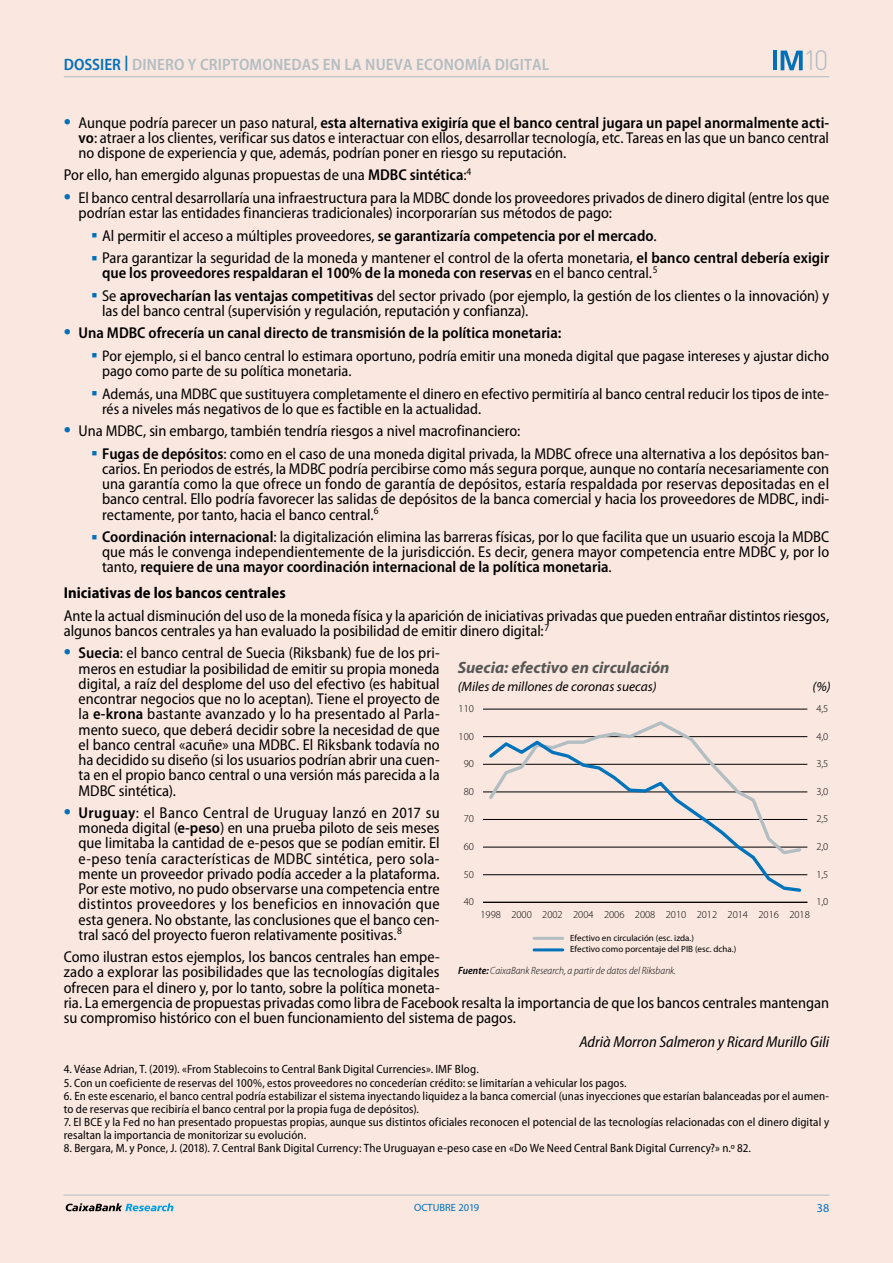
<style>
.page{position:relative;width:893px;height:1263px;background:#fff}
.page>*{position:absolute;margin:0;border:0;box-sizing:border-box;transform-origin:0 0}
.t1{font:300 27.6px "DIN Pro";color:#b2bdc2}
.t2{font:600 semi-condensed 16.5px "Myriad Pro";letter-spacing:.01em;color:#b2bdc2}
.t3{font:italic 700 16.5px "Myriad Pro";color:#575756}
.t4{font:semi-condensed 15.75px/15.3px "Myriad Pro";color:#000;text-align:justify}
.t5{font:600 semi-condensed 15.75px "Myriad Pro";color:#000}
.t6{font:italic semi-condensed 15.75px "Myriad Pro";color:#000}
.t7{font:700 semi-condensed 15.75px "Myriad Pro";letter-spacing:.005em;color:#000}
.t8{font:semi-condensed 15.3px/15.1px "Myriad Pro";color:#000}
.t9{font:italic 13.5px "Myriad Pro";color:#000}
.t10{font:semi-condensed 12px/13.2px "Myriad Pro";letter-spacing:.01em;color:#000}
.t11{font:12px "Myriad Pro";color:#0070ba}
.t12{font:300 10.5px "Myriad Pro";color:#000}
.t13{font:italic 300 semi-condensed 10.5px "Myriad Pro";color:#000}
.t14{font:10.5px "Myriad Pro";color:#0070ba}
.t15{font:9px/11.7px "Myriad Pro";color:#000}
.s1{color:#0070ba}
.s2{font-weight:600;font-size:24px;color:#0070ba}
.s3{font-weight:600}
.s4{font-family:"Minion Pro";font-stretch:normal;font-size:15px;color:#0070ba}
.s5{font-size:24px;color:#0070ba}
</style>
<div class="page">
<div style="left:0;top:0;width:892px;height:1263px;background:#fae7e0"></div>
<hr style="left:64px;top:76px;width:765px;height:1px;background:#b2bdc2">
<hr style="left:64px;top:1195px;width:765px;height:1px;background:#b2bdc2">
<svg style="left:66px;top:1203px;width:107px;height:8px"></svg>
<svg style="left:781px;top:51px;width:22px;height:19px"></svg>
<hr style="left:773px;top:51px;width:4px;height:19px;background:#0070ba">
<hr style="left:483px;top:874px;width:324px;height:1px;background:#000">
<hr style="left:483px;top:847px;width:324px;height:1px;background:#000">
<hr style="left:483px;top:819px;width:324px;height:1px;background:#000">
<hr style="left:483px;top:792px;width:324px;height:1px;background:#000">
<hr style="left:483px;top:764px;width:324px;height:1px;background:#000">
<hr style="left:483px;top:736px;width:324px;height:1px;background:#000">
<hr style="left:483px;top:709px;width:324px;height:1px;background:#000">
<hr style="left:483px;top:902px;width:324px;height:1px;background:#000">
<svg style="left:486px;top:721px;width:317px;height:17px"></svg>
<svg style="left:486px;top:738px;width:317px;height:154px"></svg>
<hr style="left:534px;top:937px;width:29px;height:3px;background:#b2bec2">
<hr style="left:534px;top:948px;width:29px;height:3px;background:#0073bb">
<p class="t2" style="left:64px;top:55px;width:487px"><span class="s1">DOSSIER</span> <sup>|</sup> DINERO Y CRIPTOMONEDAS EN LA NUEVA ECONOMÍA DIGITAL</p>
<h1 class="t1" style="left:803px;top:42px;width:27px">10</h1>
<p class="t4" style="left:79px;top:115px;width:752px;text-indent:-15px"><span class="s2">•</span> Aunque podría parecer un paso natural, <span class="s3">esta alternativa exigiría que el banco central jugara un papel anormalmente acti&shy;vo</span>: atraer a los clientes, verificar sus datos e interactuar con ellos, desarrollar tecnología, etc. Tareas en las que un banco central no dispone de experiencia y que, además, podrían poner en riesgo su reputación.</p>
<p class="t4" style="left:64px;top:168px;width:409px">Por ello, han emergido algunas propuestas de una <span class="s3">MDBC sintética</span>:<sup>4</sup></p>
<p class="t4" style="left:79px;top:190px;width:752px;text-indent:-15px"><span class="s2">•</span> El banco central desarrollaría una infraestructura para la MDBC donde los proveedores privados de dinero digital (entre los que podrían estar las entidades financieras tradicionales) incorporarían sus métodos de pago:</p>
<p class="t4" style="left:91px;top:228px;width:567px"><span class="s4">■</span> Al permitir el acceso a múltiples proveedores, <span class="s3">se garantizaría competencia por el mercado</span>.</p>
<p class="t4" style="left:102px;top:250px;width:729px;text-indent:-11px"><span class="s4">■</span> Para garantizar la seguridad de la moneda y mantener el control de la oferta monetaria, <span class="s3">el banco central debería exigir que los proveedores respaldaran el 100% de la moneda con reservas</span> en el banco central.<sup>5</sup></p>
<p class="t4" style="left:102px;top:288px;width:729px;text-indent:-11px"><span class="s4">■</span> Se <span class="s3">aprovecharían las ventajas competitivas</span> del sector privado (por ejemplo, la gestión de los clientes o la innovación) y las del banco central (supervisión y regulación, reputación y confianza).</p>
<p class="t5" style="left:64px;top:324px;width:499px"><span class="s5">•</span> Una MDBC ofrecería un canal directo de transmisión de la política monetaria:</p>
<p class="t8" style="left:102px;top:348px;width:729px;text-indent:-11px"><span class="s4">■</span> Por ejemplo, si el banco central lo estimara oportuno, podría emitir una moneda digital que pagase intereses y ajustar dicho pago como parte de su política monetaria.</p>
<p class="t8" style="left:102px;top:386px;width:729px;text-indent:-11px"><span class="s4">■</span> Además, una MDBC que sustituyera completamente el dinero en efectivo permitiría al banco central reducir los tipos de inte&shy;rés a niveles más negativos de lo que es factible en la actualidad.</p>
<p class="t4" style="left:64px;top:424px;width:458px"><span class="s2">•</span> Una MDBC, sin embargo, también tendría riesgos a nivel macrofinanciero:</p>
<p class="t4" style="left:102px;top:446px;width:729px;text-indent:-11px"><span class="s4">■</span> <span class="s3">Fugas de depósitos</span>: como en el caso de una moneda digital privada, la MDBC ofrece una alternativa a los depósitos ban&shy;carios. En periodos de estrés, la MDBC podría percibirse como más segura porque, aunque no contaría necesariamente con una garantía como la que ofrece un fondo de garantía de depósitos, estaría respaldada por reservas depositadas en el banco central. Ello podría favorecer las salidas de depósitos de la banca comercial y hacia los proveedores de MDBC, indi&shy;rectamente, por tanto, hacia el banco central.<sup>6</sup></p>
<p class="t4" style="left:102px;top:529px;width:729px;text-indent:-11px"><span class="s4">■</span> <span class="s3">Coordinación internacional</span>: la digitalización elimina las barreras físicas, por lo que facilita que un usuario escoja la MDBC que más le convenga independientemente de la jurisdicción. Es decir, genera mayor competencia entre MDBC y, por lo tanto, <span class="s3">requiere de una mayor coordinación internacional de la política monetaria</span>.</p>
<p class="t7" style="left:64px;top:584px;width:223px">Iniciativas de los bancos centrales</p>
<p class="t4" style="left:64px;top:608px;width:767px">Ante la actual disminución del uso de la moneda física y la aparición de iniciativas privadas que pueden entrañar distintos riesgos, algunos bancos centrales ya han evaluado la posibilidad de emitir dinero digital:<sup>7</sup></p>
<p class="t4" style="left:79px;top:646px;width:363px;text-indent:-15px"><span class="s2">•</span> <span class="s3">Suecia</span>: el banco central de Suecia (Riksbank) fue de los pri&shy;meros en estudiar la posibilidad de emitir su propia moneda digital, a raíz del desplome del uso del efectivo (es habitual encontrar negocios que no lo aceptan). Tiene el proyecto de la <span class="s3">e-krona</span> bastante avanzado y lo ha presentado al Parla&shy;mento sueco, que deberá decidir sobre la necesidad de que el banco central «acuñe» una MDBC. El Riksbank todavía no ha decidido su diseño (si los usuarios podrían abrir una cuen&shy;ta en el propio banco central o una versión más parecida a la MDBC sintética).</p>
<p class="t4" style="left:79px;top:805px;width:363px;text-indent:-15px"><span class="s2">•</span> <span class="s3">Uruguay</span>: el Banco Central de Uruguay lanzó en 2017 su moneda digital (<span class="s3">e-peso</span>) en una prueba piloto de seis meses que limitaba la cantidad de e-pesos que se podían emitir. El e-peso tenía características de MDBC sintética, pero sola&shy;mente un proveedor privado podía acceder a la plataforma.<br>Por este motivo, no pudo observarse una competencia entre distintos proveedores y los beneficios en innovación que esta genera. No obstante, las conclusiones que el banco cen&shy;tral sacó del proyecto fueron relativamente positivas.<sup>8</sup></p>
<p class="t4" style="left:64px;top:950px;width:767px;text-align:left">Como ilustran estos ejemplos, los bancos centrales han empe-<br>zado a explorar las posibilidades que las tecnologías digitales<br>ofrecen para el dinero y, por lo tanto, sobre la política moneta-<br>ria. La emergencia de propuestas privadas como libra de Facebook resalta la importancia de que los bancos centrales mantengan su compromiso histórico con el buen funcionamiento del sistema de pagos.</p>
<p class="t6" style="left:579px;top:1033px;width:251px">Adrià Morron Salmeron y Ricard Murillo Gili</p>
<p class="t10" style="left:64px;top:1063px;width:416px">4. Véase Adrian, T. (2019). «From Stablecoins to Central Bank Digital Currencies». IMF Blog.</p>
<p class="t10" style="left:64px;top:1076px;width:564px">5. Con un coeficiente de reservas del 100%, estos proveedores no concederían crédito: se limitarían a vehicular los pagos.</p>
<p class="t10" style="left:64px;top:1089px;width:767px">6. En este escenario, el banco central podría estabilizar el sistema inyectando liquidez a la banca comercial (unas inyecciones que estarían balanceadas por el aumen&shy;to de reservas que recibiría el banco central por la propia fuga de depósitos).</p>
<p class="t10" style="left:64px;top:1115px;width:767px">7. El BCE y la Fed no han presentado propuestas propias, aunque sus distintos oficiales reconocen el potencial de las tecnologías relacionadas con el dinero digital y resaltan la importancia de monitorizar su evolución.</p>
<p class="t10" style="left:64px;top:1142px;width:689px">8. Bergara, M. y Ponce, J. (2018). 7. Central Bank Digital Currency: The Uruguayan e-peso case en «Do We Need Central Bank Digital Currency?» n.º 82.</p>
<p class="t3" style="left:458px;top:658px;width:213px">Suecia: efectivo en circulación</p>
<p class="t9" style="left:458px;top:679px;width:201px">(Miles de millones de coronas suecas)</p>
<p class="t9" style="left:813px;top:680px;width:20px">(%)</p>
<p class="t12" style="left:459px;top:703px;width:17px">110</p>
<p class="t12" style="left:816px;top:703px;width:14px">4,5</p>
<p class="t12" style="left:816px;top:730px;width:14px">4,0</p>
<p class="t12" style="left:459px;top:730px;width:17px">100</p>
<p class="t12" style="left:816px;top:758px;width:14px">3,5</p>
<p class="t12" style="left:464px;top:758px;width:12px">90</p>
<p class="t12" style="left:816px;top:785px;width:14px">3,0</p>
<p class="t12" style="left:464px;top:786px;width:12px">80</p>
<p class="t12" style="left:816px;top:813px;width:14px">2,5</p>
<p class="t12" style="left:464px;top:813px;width:12px">70</p>
<p class="t12" style="left:816px;top:841px;width:14px">2,0</p>
<p class="t12" style="left:464px;top:841px;width:12px">60</p>
<p class="t12" style="left:464px;top:868px;width:12px">50</p>
<p class="t12" style="left:816px;top:868px;width:14px">1,5</p>
<p class="t12" style="left:816px;top:896px;width:14px">1,0</p>
<p class="t12" style="left:464px;top:896px;width:12px">40</p>
<p class="t12" style="left:480px;top:908px;width:331px">1998 2000 2002 2004 2006 2008 2010 2012 2014 2016 2018</p>
<p class="t15" style="left:570px;top:932px;width:168px">Efectivo en circulación (esc. izda.)<br>Efectivo como porcentaje del PIB (esc. dcha.)</p>
<p class="t13" style="left:458px;top:964px;width:219px"><span class="s3">Fuente:</span> CaixaBank Research, a partir de datos del Riksbank.</p>
<p class="t14" style="left:414px;top:1201px;width:66px">OCTUBRE 2019</p>
<p class="t11" style="left:817px;top:1201px;width:14px">38</p>
</div>
